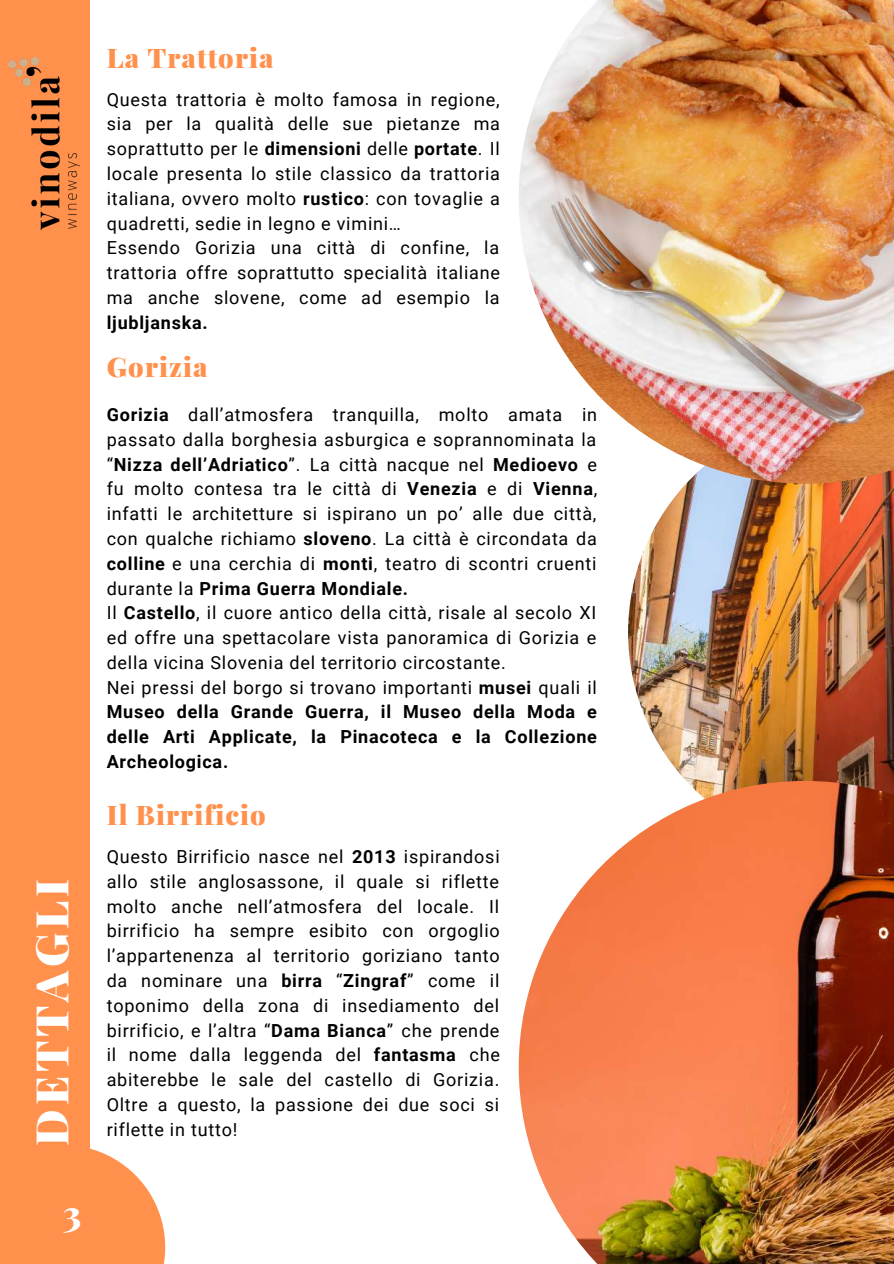
<style>
.page{position:relative;width:894px;height:1264px;background:#fff}
.page>*{position:absolute;margin:0;border:0;box-sizing:border-box;transform-origin:0 0}
.t1{font:900 45px "Playfair Display";letter-spacing:.085em;color:#fff}
.t2{font:900 36px "Playfair Display";color:#fff}
.t3{font:900 27px "Playfair Display";letter-spacing:.04em;color:#ff914d}
.t4{font:18px/24.8px "Roboto";letter-spacing:.045em;color:#000}
.t5{font:700 18px "Roboto";letter-spacing:.04em;color:#000}
.s1{font-weight:700}
</style>
<div class="page">
<div style="left:0;top:0;width:89px;height:1263px;background:#ff914d"></div>
<svg style="left:89px;top:1144px;width:76px;height:119px"></svg>
<img style="left:8px;top:57px;width:71px;height:173px">
<img style="left:628px;top:483px;width:265px;height:298px">
<img style="left:519px;top:0;width:374px;height:483px">
<img style="left:518px;top:781px;width:375px;height:482px">
<h1 class="t1" style="left:20px;top:1145px;width:269px;rotate:-90deg">DETTAGLI</h1>
<h2 class="t2" style="left:63px;top:1188px;width:20px">3</h2>
<h3 class="t3" style="left:107px;top:39px;width:168px">La Trattoria</h3>
<p class="t4" style="left:107px;top:87px;width:395px">Questa trattoria è molto famosa in regione, sia per la qualità delle sue pietanze ma soprattutto per le <span class="s1">dimensioni</span> delle <span class="s1">portate</span>. Il locale presenta lo stile classico da trattoria italiana, ovvero molto <span class="s1">rustico</span>: con tovaglie a quadretti, sedie in legno e vimini…<br>Essendo Gorizia una città di confine, la trattoria offre soprattutto specialità italiane ma anche slovene, come ad esempio la</p>
<p class="t5" style="left:107px;top:312px;width:102px">ljubljanska.</p>
<h3 class="t3" style="left:107px;top:348px;width:102px">Gorizia</h3>
<p class="t4" style="left:107px;top:402px;width:492px"><span class="s1">Gorizia</span> dall’atmosfera tranquilla, molto amata in passato dalla borghesia asburgica e soprannominata la “<span class="s1">Nizza dell’Adriatico</span>”. La città nacque nel <span class="s1">Medioevo</span> e fu molto contesa tra le città di <span class="s1">Venezia</span> e di <span class="s1">Vienna</span>, infatti le architetture si ispirano un po’ alle due città, con qualche richiamo <span class="s1">sloveno</span>. La città è circondata da <span class="s1">colline</span> e una cerchia di <span class="s1">monti</span>, teatro di scontri cruenti durante la <span class="s1">Prima Guerra Mondiale.<br></span>Il <span class="s1">Castello</span>, il cuore antico della città, risale al secolo XI ed offre una spettacolare vista panoramica di Gorizia e della vicina Slovenia del territorio circostante.<br>Nei pressi del borgo si trovano importanti <span class="s1">musei</span> quali il <span class="s1">Museo della Grande Guerra, il Museo della Moda e delle Arti Applicate, la Pinacoteca e la Collezione Archeologica.</span></p>
<h3 class="t3" style="left:107px;top:795px;width:161px">Il Birrificio</h3>
<p class="t4" style="left:107px;top:844px;width:394px;text-align:justify">Questo Birrificio nasce nel <span class="s1">2013</span> ispirandosi allo stile anglosassone, il quale si riflette molto anche nell’atmosfera del locale. Il birrificio ha sempre esibito con orgoglio l’appartenenza al territorio goriziano tanto da nominare una <span class="s1">birra</span> “<span class="s1">Zingraf</span>” come il toponimo della zona di insediamento del birrificio, e l’altra “<span class="s1">Dama Bianca</span>” che prende il nome dalla leggenda del <span class="s1">fantasma</span> che abiterebbe le sale del castello di Gorizia.<br>Oltre a questo, la passione dei due soci si riflette in tutto!</p>
</div>
